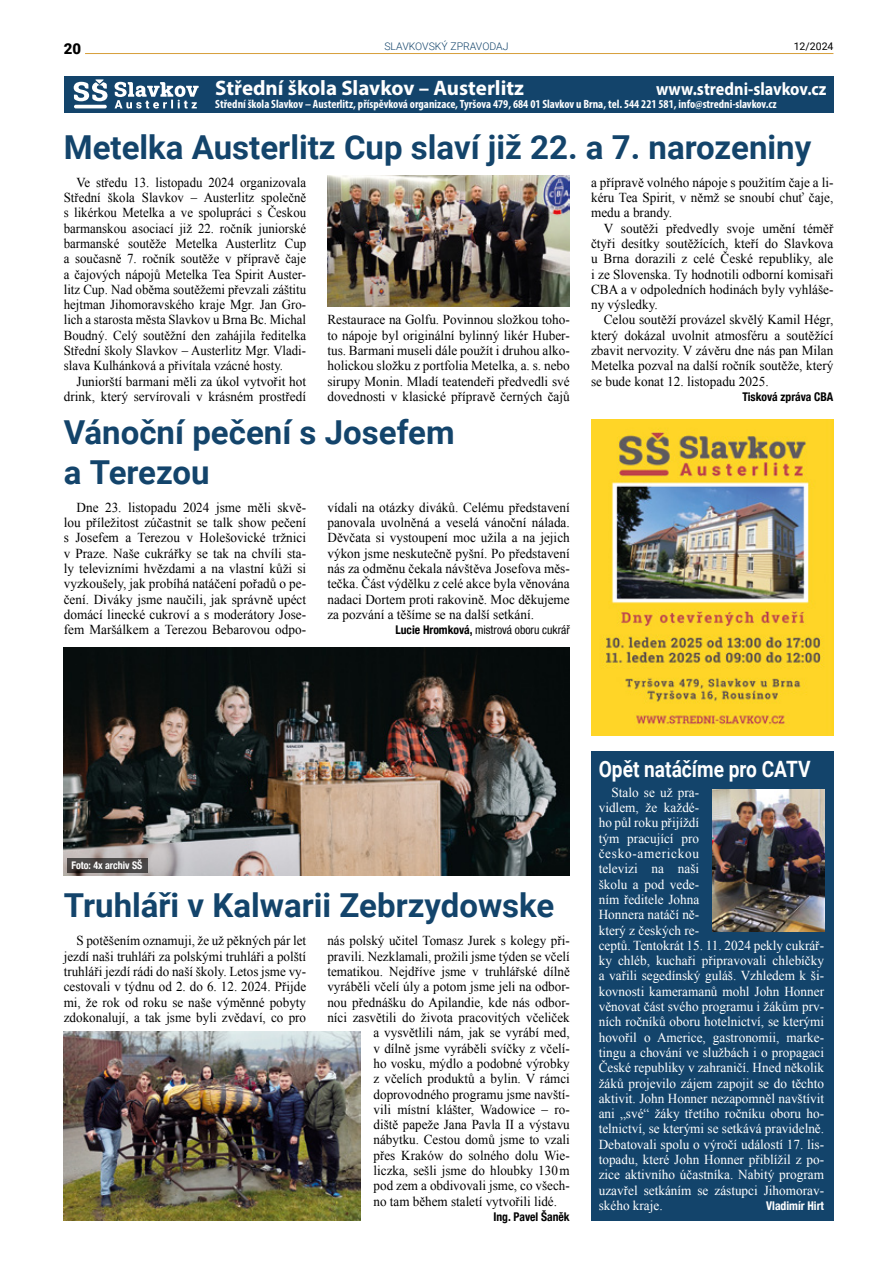
<style>
.page{position:relative;width:893px;height:1263px;background:#fff}
.page>*{position:absolute;margin:0;border:0;box-sizing:border-box;transform-origin:0 0}
.t1{font:700 33px/39.6px "Roboto";color:#13446b}
.t2{font:700 22.5px "Roboto";color:#fff;scale:.85 1}
.t3{font:700 21px "Myriad Pro";color:#fff}
.t4{font:700 18px "Myriad Pro";color:#fff;scale:.9 1}
.t5{font:900 15px "Roboto";color:#000}
.t6{font:13.65px/15.3px "Times New Roman";color:#000;text-align:justify}
.t7{font:13.65px/15.3px "Times New Roman";color:#000;text-align:justify;scale:.96 1}
.t8{font:13.65px/15.3px "Times New Roman";color:#fff}
.t9{font:13.65px/15.3px "Times New Roman";color:#000;text-align:justify;scale:.94 1}
.t10{font:700 condensed 12px "Myriad Pro";color:#fff}
.t11{font:condensed 12px "Helvetica Neue LT Com";color:#000}
.t12{font:700 condensed 12px "Helvetica Neue LT Com";color:#000}
.t13{font:700 condensed 12px "Helvetica Neue LT Com";color:#fff}
.t14{font:300 10.5px "Roboto";color:#13446b}
.t15{font:700 condensed 10.5px "Helvetica Neue LT Com";color:#fff;scale:.95 1}
.t16{font:10.5px "Roboto";color:#000}
.s1{font-weight:700}
</style>
<div class="page">
<hr style="left:85px;top:53px;width:748px;height:1px;background:#d79f3a">
<div style="left:591px;top:751px;width:242px;height:469px;background:#13446b"></div>
<img style="left:712px;top:790px;width:112px;height:142px">
<div style="left:64px;top:77px;width:769px;height:36px;background:#13446b"></div>
<svg style="left:74px;top:79px;width:125px;height:30px"></svg>
<img style="left:591px;top:419px;width:242px;height:317px">
<img style="left:327px;top:175px;width:243px;height:131px">
<img style="left:64px;top:647px;width:506px;height:228px">
<img style="left:64px;top:1032px;width:297px;height:188px">
<svg style="left:67px;top:858px;width:81px;height:15px"></svg>
<p class="t5" style="left:64px;top:38px;width:19px">20</p>
<p class="t14" style="left:384px;top:39px;width:126px">SLAVKOVSKÝ ZPRAVODAJ</p>
<p class="t16" style="left:794px;top:39px;width:41px">12/2024</p>
<h3 class="t3" style="left:215px;top:74px;width:310px">Střední škola Slavkov – Austerlitz</h3>
<h3 class="t4" style="left:656px;top:77px;width:191px">www.stredni-slavkov.cz</h3>
<p class="t10" style="left:215px;top:97px;width:563px">Střední škola Slavkov – Austerlitz, příspěvková organizace, Tyršova 479, 684 01 Slavkov u Brna, tel. 544 221 581, info@stredni-slavkov.cz</p>
<h1 class="t1" style="left:64px;top:126px;width:749px">Metelka Austerlitz Cup slaví již 22. a 7. narozeniny</h1>
<p class="t9" style="left:64px;top:174px;width:259px;text-indent:13px">Ve středu 13. listopadu 2024 organizovala Střední škola Slavkov – Austerlitz společně s likérkou Metelka a ve spolupráci s Českou barmanskou asociací již 22. ročník juniorské barmanské soutěže Metelka Austerlitz Cup a současně 7. ročník soutěže v přípravě čaje a čajových nápojů Metelka Tea Spirit Auster&shy;litz Cup. Nad oběma soutěžemi převzali záštitu hejtman Jihomoravského kraje Mgr. Jan Gro&shy;lich a starosta města Slavkov u Brna Bc. Michal Boudný. Celý soutěžní den zahájila ředitelka Střední školy Slavkov – Austerlitz Mgr. Vladi&shy;slava Kulhánková a přivítala vzácné hosty.</p>
<p class="t6" style="left:64px;top:373px;width:244px;text-align:right">Juniorští barmani měli za úkol vytvořit hot drink, který servírovali v krásném prostředí</p>
<p class="t6" style="left:591px;top:174px;width:244px">a přípravě volného nápoje s použitím čaje a li&shy;kéru Tea Spirit, v němž se snoubí chuť čaje, medu a brandy.</p>
<p class="t6" style="left:591px;top:220px;width:244px;text-indent:13px">V soutěži předvedly svoje umění téměř čtyři desítky soutěžících, kteří do Slavkova u Brna dorazili z celé České republiky, ale i ze Slovenska. Ty hodnotili odborní komisaři CBA a v odpoledních hodinách byly vyhláše&shy;ny výsledky.</p>
<p class="t6" style="left:591px;top:312px;width:244px;text-indent:13px">Celou soutěží provázel skvělý Kamil Hégr, který dokázal uvolnit atmosféru a soutěžící zbavit nervozity. V závěru dne nás pan Milan Metelka pozval na další ročník soutěže, který se bude konat 12. listopadu 2025.</p>
<p class="t12" style="left:742px;top:389px;width:93px">Tisková zpráva CBA</p>
<p class="t6" style="left:327px;top:312px;width:244px">Restaurace na Golfu. Povinnou složkou toho&shy;to nápoje byl originální bylinný likér Huber&shy;tus. Barmani museli dále použít i druhou alko&shy;holickou složku z portfolia Metelka, a. s. nebo sirupy Monin. Mladí teatendeři předvedli své dovednosti v klasické přípravě černých čajů</p>
<h1 class="t1" style="left:64px;top:411px;width:392px">Vánoční pečení s Josefem a Terezou</h1>
<p class="t6" style="left:64px;top:499px;width:244px;text-indent:13px">Dne 23. listopadu 2024 jsme měli skvě&shy;lou příležitost zúčastnit se talk show pečení s Josefem a Terezou v Holešovické tržnici v Praze. Naše cukrářky se tak na chvíli sta&shy;ly televizními hvězdami a na vlastní kůži si vyzkoušely, jak probíhá natáčení pořadů o pe&shy;čení. Diváky jsme naučili, jak správně upéct domácí linecké cukroví a s moderátory Jose&shy;fem Maršálkem a Terezou Bebarovou odpo-</p>
<p class="t6" style="left:327px;top:499px;width:244px">vídali na otázky diváků. Celému představení panovala uvolněná a veselá vánoční nálada.<br>Děvčata si vystoupení moc užila a na jejich výkon jsme neskutečně pyšní. Po představení nás za odměnu čekala návštěva Josefova měs&shy;tečka. Část výdělku z celé akce byla věnována nadaci Dortem proti rakovině. Moc děkujeme za pozvání a těšíme se na další setkání.</p>
<p class="t11" style="left:395px;top:623px;width:176px"><span class="s1">Lucie Hromková,</span> mistrová oboru cukrář</p>
<p class="t15" style="left:71px;top:859px;width:76px">Foto: 4x archiv SŠ</p>
<h1 class="t1" style="left:64px;top:885px;width:492px">Truhláři v Kalwarii Zebrzydowske</h1>
<p class="t7" style="left:64px;top:933px;width:254px;text-indent:13px">S potěšením oznamuji, že už pěkných pár let jezdí naši truhláři za polskými truhláři a polští truhláři jezdí rádi do naší školy. Letos jsme vy&shy;cestovali v týdnu od 2. do 6. 12. 2024. Přijde mi, že rok od roku se naše výměnné pobyty zdokonalují, a tak jsme byli zvědaví, co pro</p>
<p class="t7" style="left:327px;top:933px;width:254px">nás polský učitel Tomasz Jurek s kolegy při-</p>
<p class="t7" style="left:327px;top:948px;width:254px">pravili. Nezklamali, prožili jsme týden se včelí</p>
<p class="t7" style="left:327px;top:964px;width:254px">tematikou. Nejdříve jsme v truhlářské dílně</p>
<p class="t7" style="left:327px;top:979px;width:254px">vyráběli včelí úly a potom jsme jeli na odbor-</p>
<p class="t7" style="left:327px;top:994px;width:254px">nou přednášku do Apilandie, kde nás odbor-</p>
<p class="t7" style="left:327px;top:1009px;width:254px">níci zasvětili do života pracovitých včeliček</p>
<p class="t7" style="left:374px;top:1025px;width:206px">a vysvětlili nám, jak se vyrábí med,</p>
<p class="t7" style="left:374px;top:1040px;width:206px">v dílně jsme vyráběli svíčky z včelí-</p>
<p class="t7" style="left:374px;top:1055px;width:206px">ho vosku, mýdlo a podobné výrobky</p>
<p class="t7" style="left:374px;top:1071px;width:206px">z včelích produktů a bylin. V rámci</p>
<p class="t7" style="left:374px;top:1086px;width:206px">doprovodného programu jsme navští-</p>
<p class="t7" style="left:374px;top:1101px;width:206px">vili místní klášter, Wadowice – ro-</p>
<p class="t7" style="left:374px;top:1117px;width:206px">diště papeže Jana Pavla II a výstavu</p>
<p class="t7" style="left:374px;top:1132px;width:206px">nábytku. Cestou domů jsme to vzali</p>
<p class="t7" style="left:374px;top:1147px;width:206px">přes Kraków do solného dolu Wie-</p>
<p class="t7" style="left:374px;top:1162px;width:206px">liczka, sešli jsme do hloubky 130m</p>
<p class="t7" style="left:374px;top:1178px;width:206px">pod zem a obdivovali jsme, co všech-</p>
<p class="t7" style="left:374px;top:1193px;width:193px">no tam během staletí vytvořili lidé.</p>
<p class="t12" style="left:493px;top:1209px;width:78px">Ing. Pavel Šaněk</p>
<h2 class="t2" style="left:599px;top:753px;width:251px">Opět natáčíme pro CATV</h2>
<p class="t8" style="left:599px;top:784px;width:227px;text-indent:13px">Stalo se už pra-<br>vidlem, že každé-<br>ho půl roku přijíždí<br>tým pracující pro<br>česko-americkou<br>televizi na naši<br>školu a pod vede-<br>ním ředitele Johna<br>Honnera natáčí ně-<br>který z českých re-<br>ceptů. Tentokrát 15. 11. 2024 pekly cukrář&shy;ky chléb, kuchaři připravovali chlebíčky a vařili segedínský guláš. Vzhledem k ši&shy;kovnosti kameramanů mohl John Honner věnovat část svého programu i žákům prv&shy;ních ročníků oboru hotelnictví, se kterými hovořil o Americe, gastronomii, marke&shy;tingu a chování ve službách i o propagaci<br>České republiky v zahraničí. Hned několik žáků projevilo zájem zapojit se do těchto aktivit. John Honner nezapomněl navštívit ani „své“ žáky třetího ročníku oboru ho&shy;telnictví, se kterými se setkává pravidelně.<br>Debatovali spolu o výročí událostí 17. lis&shy;topadu, které John Honner přiblížil z po&shy;zice aktivního účastníka. Nabitý program uzavřel setkáním se zástupci Jihomorav&shy;ského kraje.</p>
<p class="t13" style="left:766px;top:1198px;width:59px">Vladimír Hirt</p>
</div>
